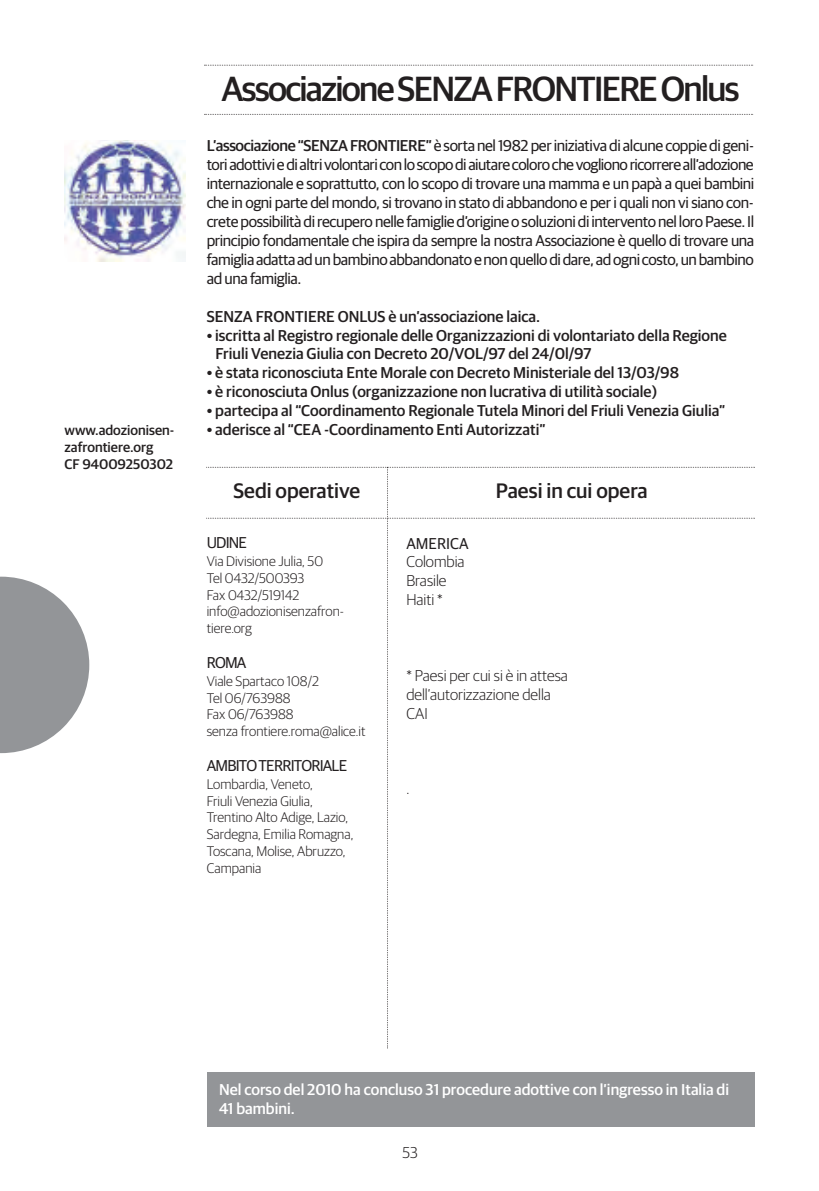
<style>
.page{position:relative;width:819px;height:1191px;background:#fff}
.page>*{position:absolute;margin:0;border:0;box-sizing:border-box;transform-origin:0 0}
.t1{font:500 35px "Guardian Sans";letter-spacing:-.05em;color:#231f20}
.t2{font:500 21px "Guardian Sans";color:#231f20}
.t3{font:15.75px/18.9px "Guardian Sans";letter-spacing:-.025em;color:#231f20;text-align:justify}
.t4{font:500 15.75px/18.9px "Guardian Sans";color:#231f20}
.t5{font:500 15.75px/18.9px "Guardian Sans";color:#fff}
.t6{font:300 15.75px/18.9px "Guardian Sans";color:#231f20}
.t7{font:15.75px "Guardian Sans";letter-spacing:-.05em;color:#231f20}
.t8{font:15.75px "Guardian Sans";color:#231f20}
.t9{font:300 14px/16.8px "Guardian Sans";color:#231f20}
.t10{font:500 14px/16.8px "Guardian Sans";color:#231f20}
.s1{font-weight:500}
</style>
<div class="page">
<svg style="left:0;top:576px;width:89px;height:177px"></svg>
<div style="left:207px;top:1071px;width:547px;height:55px;background:#939598"></div>
<svg style="left:204px;top:114px;width:549px;height:1px"></svg>
<svg style="left:204px;top:65px;width:549px;height:1px"></svg>
<svg style="left:206px;top:467px;width:549px;height:581px"></svg>
<img style="left:64px;top:141px;width:122px;height:120px">
<p class="t10" style="left:64px;top:423px;width:111px">www.adozionisen&shy;zafrontiere.org<br>CF 94009250302</p>
<h1 class="t1" style="left:221px;top:75px;width:519px">Associazione SENZA FRONTIERE Onlus</h1>
<p class="t3" style="left:207px;top:138px;width:549px"><span class="s1">L’associazione “SENZA FRONTIERE”</span> è sorta nel 1982 per iniziativa di alcune coppie di geni&shy;tori adottivi e di altri volontari con lo scopo di aiutare coloro che vogliono ricorrere all’adozione internazionale e soprattutto, con lo scopo di trovare una mamma e un papà a quei bambini che in ogni parte del mondo, si trovano in stato di abbandono e per i quali non vi siano con&shy;crete possibilità di recupero nelle famiglie d’origine o soluzioni di intervento nel loro Paese. Il principio fondamentale che ispira da sempre la nostra Associazione è quello di trovare una famiglia adatta ad un bambino abbandonato e non quello di dare, ad ogni costo, un bambino ad una famiglia.</p>
<p class="t4" style="left:207px;top:308px;width:335px">SENZA FRONTIERE ONLUS è un’associazione laica.</p>
<p class="t4" style="left:215px;top:327px;width:513px;text-indent:-9px">• iscritta al Registro regionale delle Organizzazioni di volontariato della Regione<br>Friuli Venezia Giulia con Decreto 20/VOL/97 del 24/0l/97</p>
<p class="t4" style="left:207px;top:364px;width:474px">• è stata riconosciuta Ente Morale con Decreto Ministeriale del 13/03/98</p>
<p class="t4" style="left:207px;top:383px;width:452px">• è riconosciuta Onlus (organizzazione non lucrativa di utilità sociale)</p>
<p class="t4" style="left:207px;top:402px;width:520px">• partecipa al “Coordinamento Regionale Tutela Minori del Friuli Venezia Giulia”</p>
<p class="t4" style="left:207px;top:421px;width:340px">• aderisce al “CEA -Coordinamento Enti Autorizzati”</p>
<h2 class="t2" style="left:233px;top:482px;width:128px">Sedi operative</h2>
<h2 class="t2" style="left:496px;top:482px;width:153px">Paesi in cui opera</h2>
<p class="t3" style="left:207px;top:535px;width:42px">UDINE</p>
<p class="t9" style="left:207px;top:554px;width:139px">Via divisione Julia, 50<br>Tel 0432/500393<br>Fax 0432/519142 info@adozionisenzafron&shy;tiere.org</p>
<p class="t3" style="left:207px;top:654px;width:41px">ROMA</p>
<p class="t9" style="left:207px;top:673px;width:160px">Viale spartaco 108/2<br>Tel 06/763988<br>Fax 06/763988<br>senza frontiere.roma@alice.it</p>
<p class="t7" style="left:207px;top:759px;width:142px">AMBITO TERRITORIALE</p>
<p class="t9" style="left:207px;top:776px;width:148px">lombardia, Veneto,<br>Friuli Venezia Giulia,<br>Trentino Alto Adige, lazio, sardegna, Emilia Romagna,<br>Toscana, Molise, Abruzzo,<br>Campania</p>
<p class="t8" style="left:406px;top:537px;width:64px">AMERICA</p>
<p class="t6" style="left:406px;top:553px;width:60px">Colombia<br>Brasile haiti *</p>
<p class="t6" style="left:406px;top:667px;width:163px">* Paesi per cui si è in attesa dell’autorizzazione della<br>CAi</p>
<p class="t6" style="left:406px;top:780px;width:4px">.</p>
<p class="t5" style="left:219px;top:1081px;width:511px">Nel corso del 2010 ha concluso 31 procedure adottive con l’ingresso in Italia di<br>41 bambini.</p>
<p class="t6" style="left:402px;top:1144px;width:17px">53</p>
</div>
